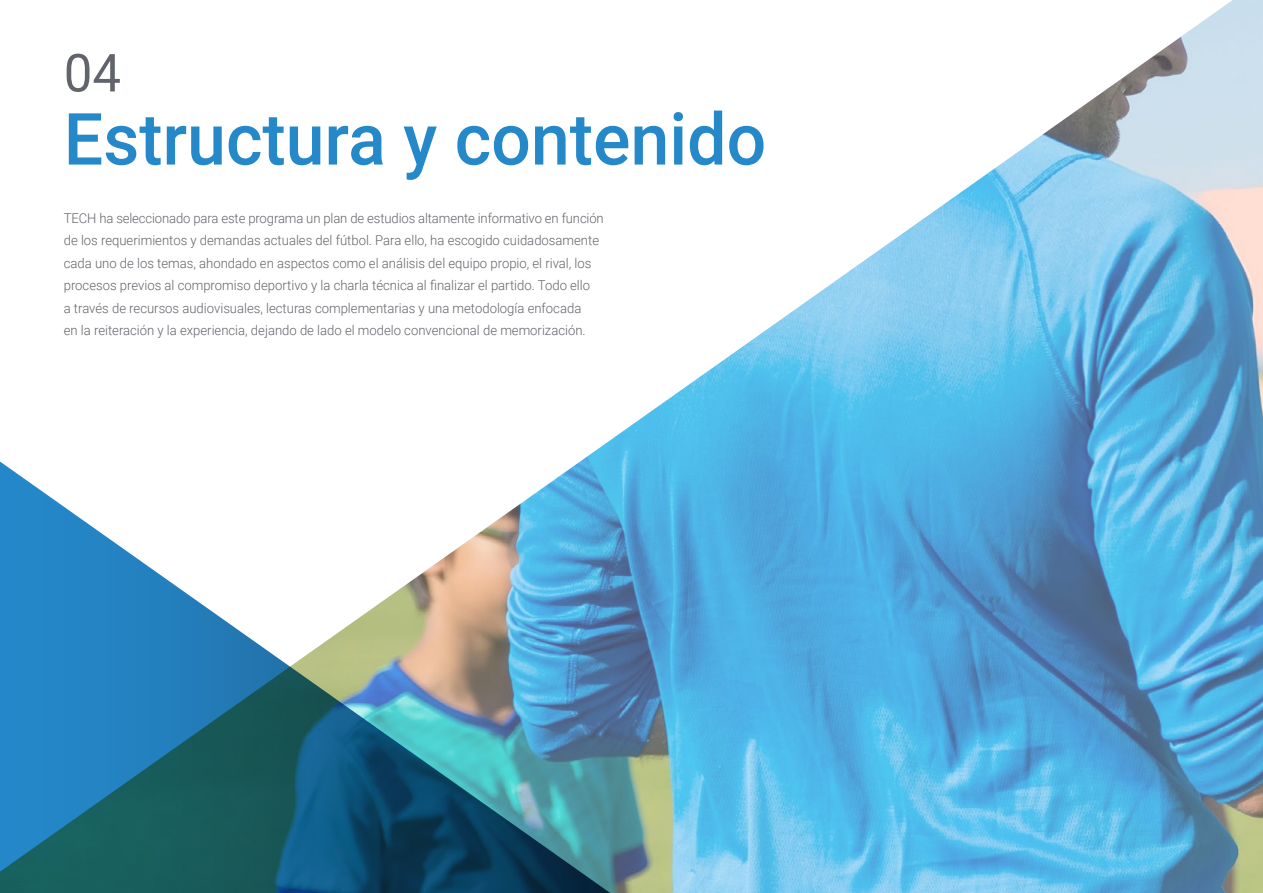
<style>
.page{position:relative;width:1263px;height:893px;background:#fff}
.page>*{position:absolute;margin:0;border:0;box-sizing:border-box;transform-origin:0 0}
.t1{font:500 72px "Roboto";color:#2488c9}
.t2{font:52.5px "Roboto";color:#61646a}
.t3{font:300 13.5px/22.5px "Roboto";color:#61646a}
</style>
<div class="page">
<img style="left:602px;top:0;width:661px;height:893px">
<svg style="left:0;top:446px;width:640px;height:447px"></svg>
<h2 class="t2" style="left:64px;top:36px;width:59px">04</h2>
<h1 class="t1" style="left:64px;top:89px;width:704px">Estructura y contenido</h1>
<p class="t3" style="left:64px;top:206px;width:541px">TECH ha seleccionado para este programa un plan de estudios altamente informativo en función de los requerimientos y demandas actuales del fútbol. Para ello, ha escogido cuidadosamente cada uno de los temas, ahondado en aspectos como el análisis del equipo propio, el rival, los procesos previos al compromiso deportivo y la charla técnica al finalizar el partido. Todo ello<br>a través de recursos audiovisuales, lecturas complementarias y una metodología enfocada<br>en la reiteración y la experiencia, dejando de lado el modelo convencional de memorización.</p>
</div>
